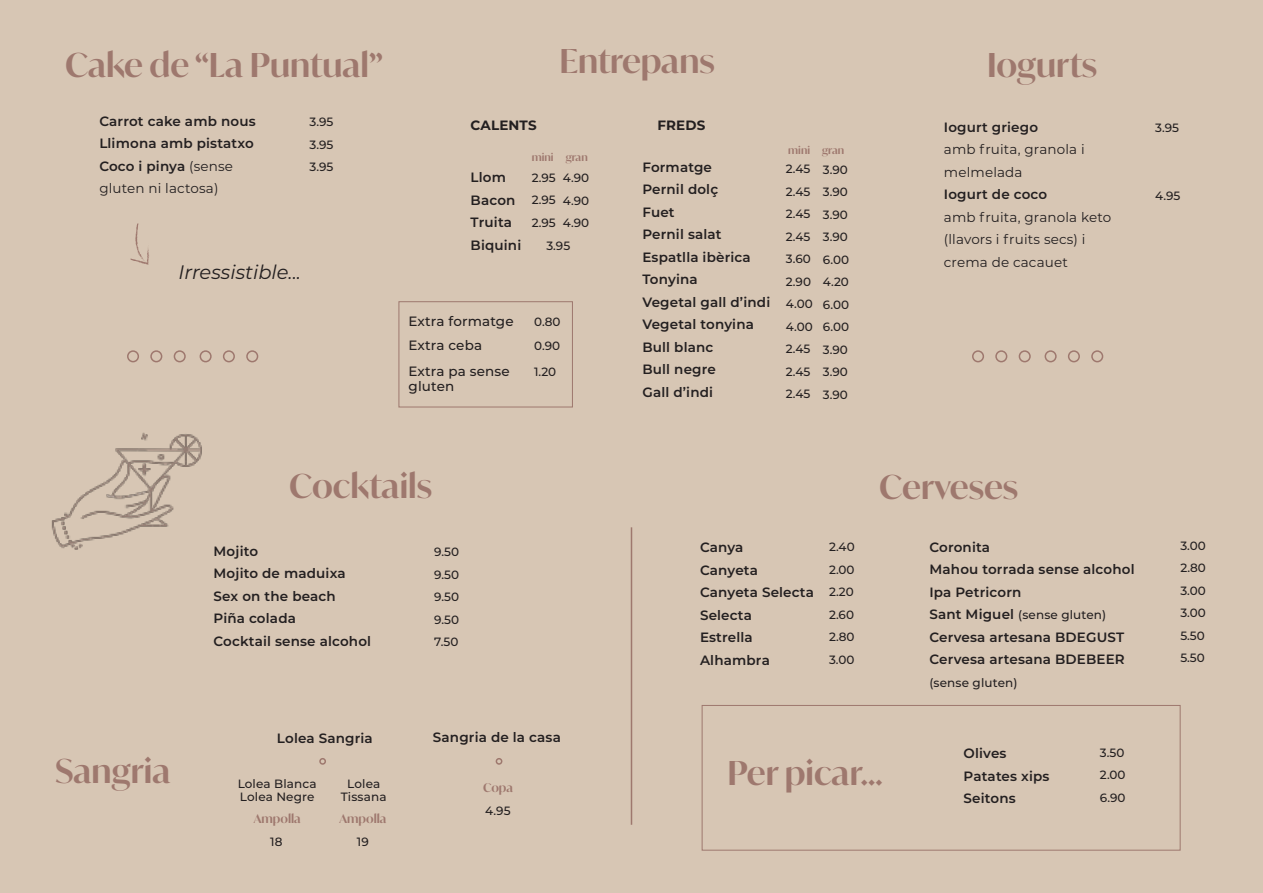
<style>
.page{position:relative;width:1263px;height:893px;background:#d7c6b4}
.page>*{position:absolute;margin:0;border:0;box-sizing:border-box;transform-origin:0 0}
.t1{font:600 33px "Ivy Mode";color:#9e786e}
.t2{font:italic 19.5px "Montserrat";color:#231f20}
.t3{font:600 13.5px/22.5px "Montserrat";letter-spacing:.01em;color:#231f20}
.t4{font:13.5px/22.5px "Montserrat";letter-spacing:.01em;color:#231f20}
.t5{font:500 13.5px/15px "Montserrat";letter-spacing:.01em;color:#231f20}
.t6{font:700 13.5px "Montserrat";letter-spacing:.01em;color:#231f20}
.t7{font:500 12px/22.5px "Montserrat";color:#231f20;text-align:justify}
.t8{font:600 12px "Ivy Mode";color:#9e786e}
.t9{font:600 10.5px "Ivy Mode";color:#9e786e}
.s1{font-weight:400}
.s2{font-weight:600;font-size:13.5px}
</style>
<div class="page">
<div style="left:399px;top:301px;width:174px;height:106px;border:1px solid #9e786e"></div>
<img style="left:51px;top:432px;width:151px;height:118px">
<hr style="left:631px;top:527px;width:1px;height:298px;background:#9e786e">
<svg style="left:130px;top:223px;width:19px;height:42px"></svg>
<div style="left:127px;top:350px;width:12px;height:12px;border:2px solid #9e786e;border-radius:50%"></div>
<div style="left:150px;top:350px;width:12px;height:12px;border:2px solid #9e786e;border-radius:50%"></div>
<div style="left:174px;top:350px;width:12px;height:12px;border:2px solid #9e786e;border-radius:50%"></div>
<div style="left:200px;top:350px;width:12px;height:12px;border:2px solid #9e786e;border-radius:50%"></div>
<div style="left:223px;top:350px;width:12px;height:12px;border:2px solid #9e786e;border-radius:50%"></div>
<div style="left:246px;top:350px;width:12px;height:12px;border:2px solid #9e786e;border-radius:50%"></div>
<div style="left:972px;top:350px;width:12px;height:12px;border:2px solid #9e786e;border-radius:50%"></div>
<div style="left:995px;top:350px;width:12px;height:12px;border:2px solid #9e786e;border-radius:50%"></div>
<div style="left:1019px;top:350px;width:12px;height:12px;border:2px solid #9e786e;border-radius:50%"></div>
<div style="left:1044px;top:350px;width:13px;height:12px;border:2px solid #9e786e;border-radius:50%"></div>
<div style="left:1068px;top:350px;width:12px;height:12px;border:2px solid #9e786e;border-radius:50%"></div>
<div style="left:1091px;top:350px;width:12px;height:12px;border:2px solid #9e786e;border-radius:50%"></div>
<div style="left:319px;top:758px;width:7px;height:7px;border:2px solid #9e786e;border-radius:50%"></div>
<div style="left:702px;top:705px;width:478px;height:145px;border:1px solid #9e786e"></div>
<div style="left:496px;top:758px;width:6px;height:7px;border:2px solid #9e786e;border-radius:50%"></div>
<h1 class="t1" style="left:65px;top:43px;width:319px">Cake de “La Puntual”</h1>
<h1 class="t1" style="left:560px;top:39px;width:157px">Entrepans</h1>
<h1 class="t1" style="left:987px;top:43px;width:112px">Iogurts</h1>
<p class="t3" style="left:99px;top:109px;width:158px">Carrot cake amb nous<br>Llimona amb pistatxo<br>Coco i pinya <span class="s1">(sense gluten ni lactosa)</span></p>
<p class="t7" style="left:310px;top:110px;width:25px">3.95<br>3.95<br>3.95</p>
<h2 class="t2" style="left:178px;top:258px;width:124px">Irressistible...</h2>
<p class="t6" style="left:471px;top:115px;width:68px">CALENTS</p>
<p class="t6" style="left:657px;top:115px;width:50px">FREDS</p>
<p class="t9" style="left:532px;top:150px;width:58px">mini gran</p>
<p class="t3" style="left:471px;top:165px;width:52px">Llom<br>Bacon<br>Truita<br>Biquini</p>
<p class="t7" style="left:532px;top:166px;width:26px">2.95<br>2.95<br>2.95</p>
<p class="t7" style="left:563px;top:166px;width:28px">4.90<br>4.90<br>4.90</p>
<p class="t7" style="left:546px;top:234px;width:25px">3.95</p>
<p class="t5" style="left:408px;top:313px;width:107px">Extra formatge</p>
<p class="t7" style="left:534px;top:310px;width:28px">0.80</p>
<p class="t5" style="left:408px;top:337px;width:75px">Extra ceba</p>
<p class="t7" style="left:534px;top:334px;width:27px">0.90</p>
<p class="t5" style="left:408px;top:364px;width:103px">Extra pa sense gluten</p>
<p class="t7" style="left:534px;top:360px;width:24px">1.20</p>
<p class="t9" style="left:788px;top:143px;width:58px">mini gran</p>
<p class="t3" style="left:642px;top:155px;width:129px">Formatge<br>Pernil dolç<br>Fuet<br>Pernil salat<br>Espatlla ibèrica<br>Tonyina<br>Vegetal gall d’indi<br>Vegetal tonyina<br>Bull blanc<br>Bull negre<br>Gall d’indi</p>
<p class="t7" style="left:786px;top:157px;width:28px;text-align:left">2.45<br>2.45<br>2.45<br>2.45<br>3.60<br>2.90<br>4.00<br>4.00<br>2.45<br>2.45<br>2.45</p>
<p class="t7" style="left:823px;top:158px;width:28px">3.90<br>3.90<br>3.90<br>3.90<br>6.00<br>4.20<br>6.00<br>6.00<br>3.90<br>3.90<br>3.90</p>
<p class="t3" style="left:944px;top:115px;width:96px">Iogurt griego</p>
<p class="t4" style="left:944px;top:138px;width:142px">amb fruita, granola i melmelada</p>
<p class="t3" style="left:944px;top:183px;width:105px">Iogurt de coco</p>
<p class="t4" style="left:944px;top:205px;width:169px">amb fruita, granola keto (llavors i fruits secs) i crema de cacauet</p>
<p class="t7" style="left:1155px;top:116px;width:25px">3.95</p>
<p class="t7" style="left:1155px;top:184px;width:27px">4.95</p>
<h1 class="t1" style="left:55px;top:749px;width:117px">Sangria</h1>
<h1 class="t1" style="left:289px;top:464px;width:144px">Cocktails</h1>
<h1 class="t1" style="left:879px;top:465px;width:140px">Cerveses</h1>
<p class="t3" style="left:214px;top:539px;width:159px">Mojito<br>Mojito de maduixa<br>Sex on the beach<br>Piña colada<br>Cocktail sense alcohol</p>
<p class="t7" style="left:434px;top:540px;width:26px">9.50<br>9.50<br>9.50<br>9.50<br>7.50</p>
<p class="t3" style="left:277px;top:726px;width:97px">Lolea Sangria</p>
<p class="t7" style="left:238px;top:776px;width:81px;line-height:13.5px">Lolea Blanca<br>Lolea Negre</p>
<p class="t7" style="left:341px;top:776px;width:47px;line-height:13.5px;text-align:center">Lolea<br>Tissana</p>
<p class="t8" style="left:254px;top:811px;width:49px">Ampolla</p>
<p class="t7" style="left:270px;top:830px;width:14px">18</p>
<p class="t8" style="left:339px;top:811px;width:49px">Ampolla</p>
<p class="t7" style="left:357px;top:830px;width:13px">19</p>
<p class="t3" style="left:433px;top:725px;width:129px">Sangria de la casa</p>
<p class="t8" style="left:483px;top:779px;width:32px">Copa</p>
<p class="t7" style="left:485px;top:799px;width:27px">4.95</p>
<p class="t3" style="left:700px;top:536px;width:116px">Canya<br>Canyeta<br>Canyeta Selecta<br>Selecta<br>Estrella<br>Alhambra</p>
<p class="t7" style="left:829px;top:535px;width:27px">2.40<br>2.00<br>2.20<br>2.60<br>2.80<br>3.00</p>
<h1 class="t1" style="left:728px;top:750px;width:157px">Per picar...</h1>
<p class="t3" style="left:929px;top:535px;width:207px">Coronita<br>Mahou torrada sense alcohol<br>Ipa Petricorn</p>
<p class="t7" style="left:929px;top:603px;width:178px"><span class="s2">Sant Miguel</span> (sense gluten)</p>
<p class="t3" style="left:929px;top:625px;width:197px">Cervesa artesana BDEGUST<br>Cervesa artesana BDEBEER</p>
<p class="t7" style="left:929px;top:671px;width:90px">(sense gluten)</p>
<p class="t3" style="left:964px;top:742px;width:87px">Olives<br>Patates xips<br>Seitons</p>
<p class="t7" style="left:1100px;top:741px;width:27px">3.50<br>2.00<br>6.90</p>
<p class="t7" style="left:1180px;top:534px;width:27px">3.00<br>2.80<br>3.00<br>3.00<br>5.50<br>5.50</p>
</div>
